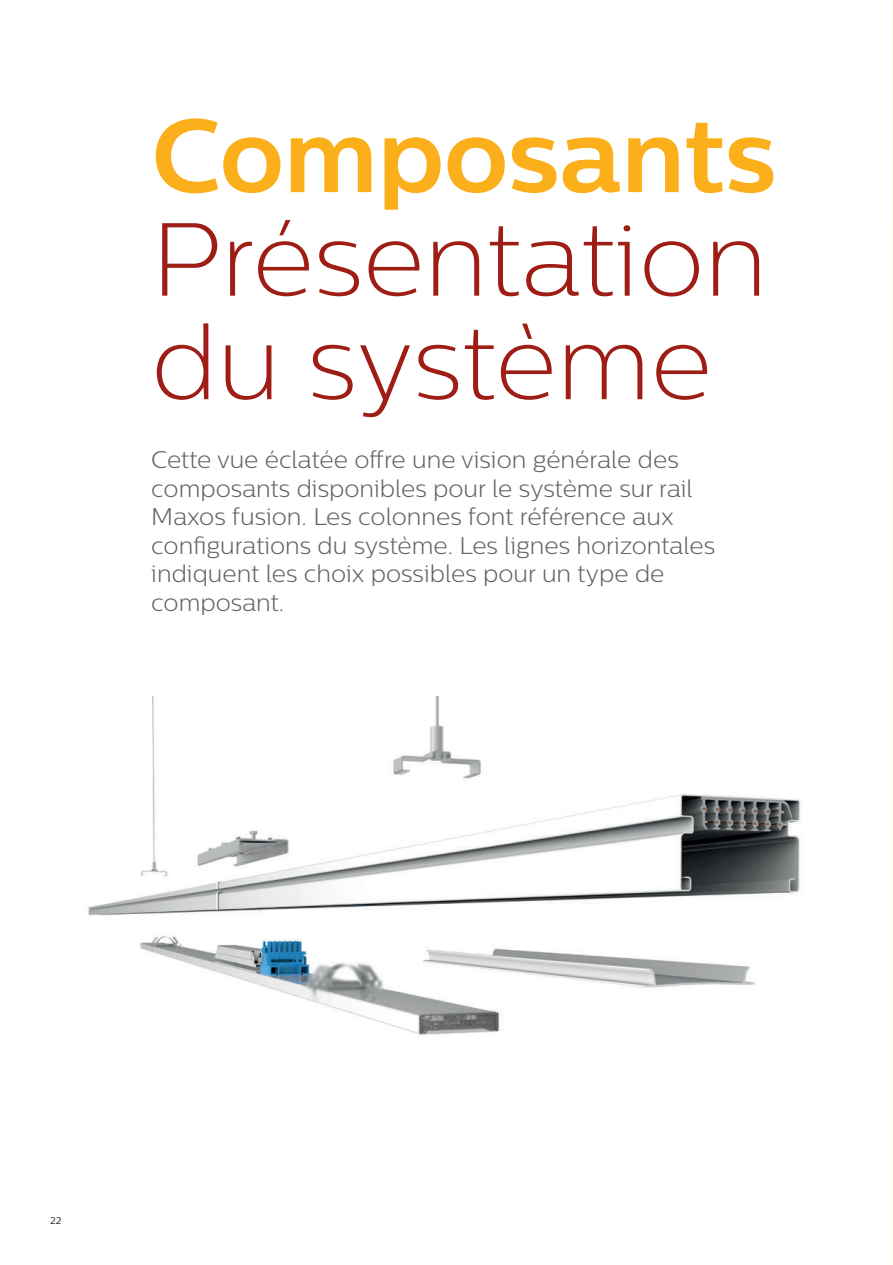
<style>
.page{position:relative;width:893px;height:1265px;background:#fff}
.page>*{position:absolute;margin:0;border:0;box-sizing:border-box;transform-origin:0 0}
.Headline_42_42pt{font:103.5px/103.5px "Centrale Sans X Light";color:#9e1d14;text-align:justify}
.Intro{font:300 24px/28.5px "Centrale Sans";color:#636366}
.t1{font:9.75px "Centrale Sans";color:#231f20}
.s1{font-family:"Centrale Sans";font-weight:700;color:#fbaf1b}
</style>
<div class="page">
<hr style="left:892px;top:0;width:1px;height:1265px;background:#fef9eb">
<img style="left:88px;top:696px;width:715px;height:341px">
<p class="Headline_42_42pt" style="left:151px;top:103px;width:626px"><span class="s1">Composants </span>Présentation du système</p>
<p class="Intro" style="left:151px;top:445px;width:565px">Cette vue éclatée offre une vision générale des composants disponibles pour le système sur rail Maxos fusion. Les colonnes font référence aux configurations du système. Les lignes horizontales indiquent les choix possibles pour un type de composant.</p>
<p class="t1" style="left:50px;top:1215px;width:13px">22</p>
</div>
